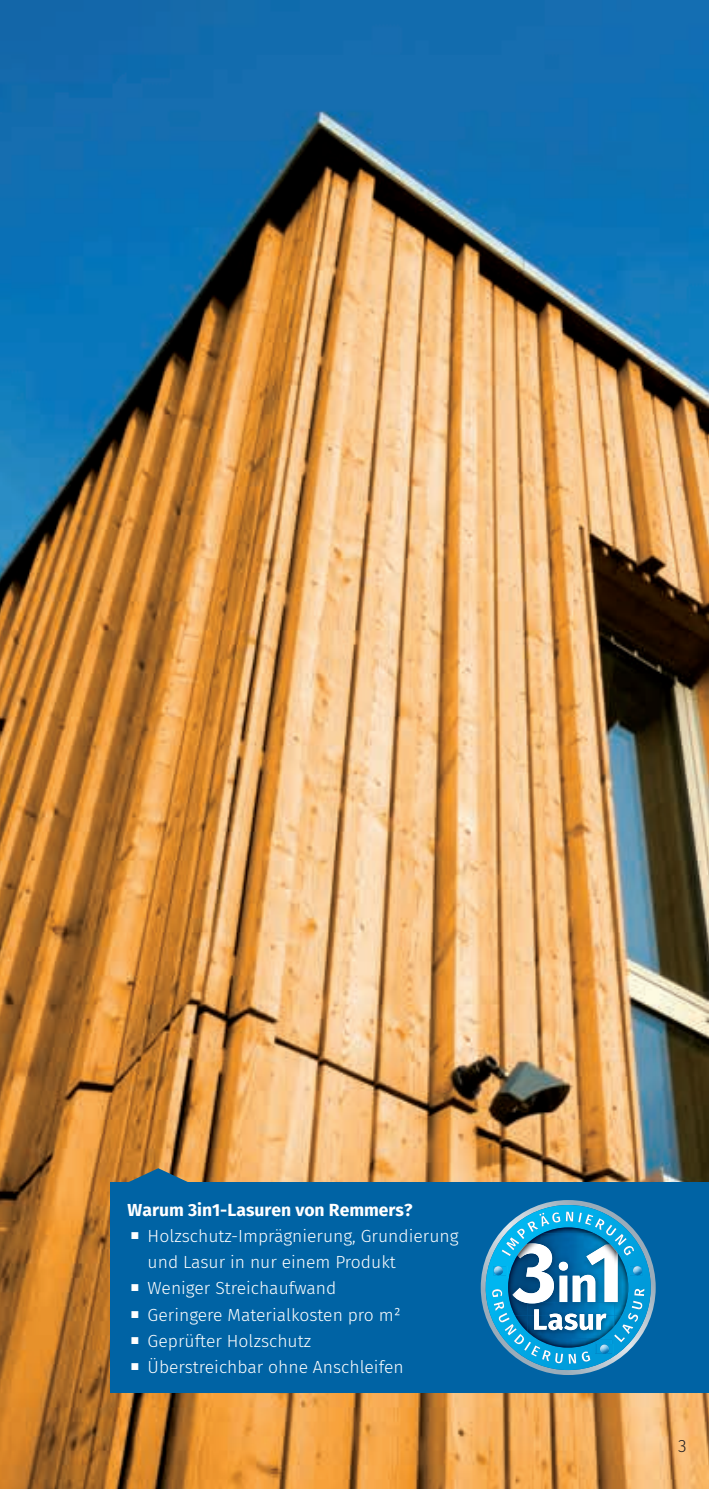
<style>
.page{position:relative;width:709px;height:1489px;background:#fff}
.page>*{position:absolute;margin:0;border:0;box-sizing:border-box;transform-origin:0 0}
.t1{font:300 17.5px/26.2px "Fira Sans";color:#fff}
.t2{font:700 17.5px "Fira Sans";color:#fff}
.t3{font:300 17.5px "Fira Sans";color:#231f20}
</style>
<div class="page">
<img style="left:0;top:0;width:709px;height:1488px">
<div style="left:110px;top:1182px;width:599px;height:210px;background:#0063a4"></div>
<svg style="left:128px;top:1168px;width:61px;height:14px"></svg>
<svg style="left:481px;top:1200px;width:174px;height:174px"></svg>
<img style="left:534px;top:1309px;width:72px;height:20px">
<p class="t2" style="left:128px;top:1194px;width:286px">Warum 3in1-Lasuren von Remmers?</p>
<p class="t1" style="left:148px;top:1222px;width:312px;text-indent:-17px">○ Holzschutz-Imprägnierung, Grundierung und Lasur in nur einem Produkt</p>
<p class="t1" style="left:130px;top:1274px;width:208px">○ Weniger Streichaufwand</p>
<p class="t1" style="left:130px;top:1301px;width:272px">○ Geringere Materialkosten pro m²</p>
<p class="t1" style="left:130px;top:1327px;width:182px">○ Geprüfter Holzschutz</p>
<p class="t1" style="left:130px;top:1353px;width:275px">○ Überstreichbar ohne Anschleifen</p>
<p class="t3" style="left:678px;top:1433px;width:10px">3</p>
</div>
